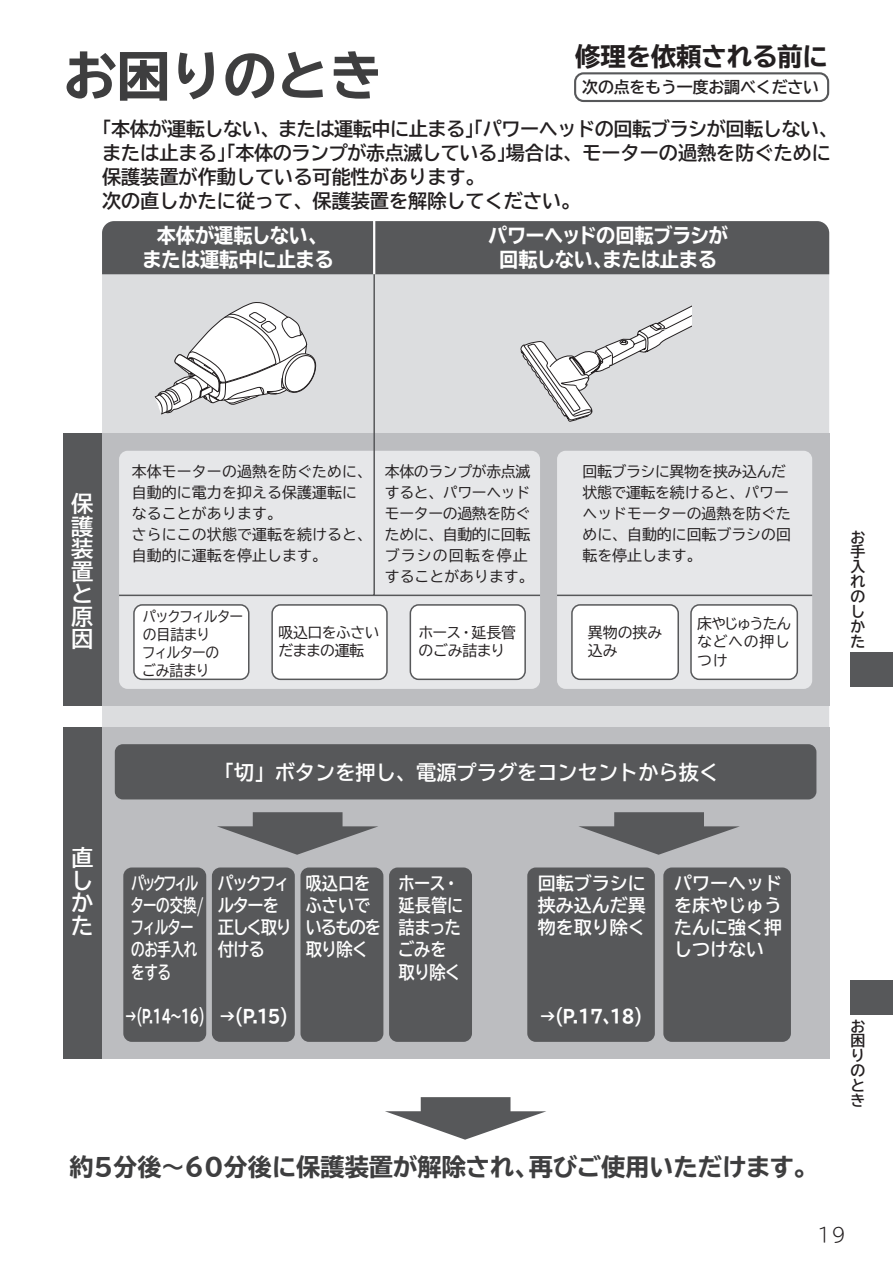
<style>
.page{position:relative;width:893px;height:1263px;background:#fff}
.page>*{position:absolute;margin:0;border:0;box-sizing:border-box;transform-origin:0 0}
.t1{font:700 expanded 53.1px "TBUD Go Std";color:#3e3e3f}
.t2{font:700 expanded 25.5px "TBUD Go Std";letter-spacing:-.01em;color:#231f20}
.t3{font:24.3px "TBUD Go Std Ex Bold 90 pv RKSJ H";color:#3e3e3f}
.t4{font:22.35px/22.5px "TBUD Go Std Bold 90 pv RKSJ H";color:#fff;text-align:justify}
.t5{font:20.25px/24.3px "TBUD Go Std Ex Bold 90 pv RKSJ H";letter-spacing:-.005em;color:#fff;text-align:center;scale:.95 1}
.t6{font:20.25px "TBUD Go Std Bold 90 pv RKSJ H";color:#fff}
.t7{font:19.2px/24px "TBUD Go Std Bold 90 pv RKSJ H";color:#231f20}
.t8{font:300 19.2px "TBUDR Go Std Super";color:#231f20}
.t9{font:18px/22.2px "TBUD Go Std Bold 90 pv RKSJ H";letter-spacing:-.005em;color:#fff;text-align:justify}
.t10{font:18px/22.2px "TBUD Go Std Bold 90 pv RKSJ H";letter-spacing:-.05em;color:#fff;scale:.75 1}
.t11{font:18px/22.2px "TBUD Go Std Bold 90 pv RKSJ H";letter-spacing:-.03em;color:#fff;scale:.9 1}
.t12{font:18px/22.2px "TBUD Go Std Bold 90 pv RKSJ H";letter-spacing:-.04em;color:#fff;scale:.9 1}
.t13{font:18px/22.2px "TBUD Go Std Bold 90 pv RKSJ H";letter-spacing:-.095em;color:#fff;scale:.9 1}
.t14{font:18px "TBUD Go Std Ex Bold 90 pv RKSJ H";letter-spacing:-.15em;color:#fff;scale:.9 1}
.t15{font:18px "TBUD Go Std Ex Bold 90 pv RKSJ H";letter-spacing:-.15em;color:#fff;scale:.65 1}
.t16{font:700 15.9px "TBUD Go Std";letter-spacing:-.01em;color:#231f20}
.t17{font:14.85px/21px "TBUD Go Std Regular 90 pv RKSJ H";color:#231f20}
.t18{font:14.85px/21px "TBUD Go Std Regular 90 pv RKSJ H";letter-spacing:-.025em;color:#231f20}
.t19{font:14.85px/18px "TBUD Go Std Regular 90 pv RKSJ H";letter-spacing:-.08em;color:#231f20;scale:.93 1}
.t20{font:700 14.85px/14.9px "TBUD Go Std";color:#231f20;text-align:justify}
.t21{font:14.85px/18px "TBUD Go Std Regular 90 pv RKSJ H";letter-spacing:-.035em;color:#231f20}
.t22{font:14.85px/18px "TBUD Go Std Regular 90 pv RKSJ H";letter-spacing:-.03em;color:#231f20}
</style>
<div class="page">
<div style="left:850px;top:653px;width:43px;height:34px;background:#57585a"></div>
<div style="left:574px;top:72px;width:255px;height:30px;border:2px solid #57585a;border-radius:9px"></div>
<div style="left:102px;top:221px;width:727px;height:838px;background:#dcdddf;border-radius:12px"></div>
<div style="left:102px;top:221px;width:727px;height:53px;background:#57585a"></div>
<div style="left:64px;top:434px;width:38px;height:272px;background:#57585a"></div>
<div style="left:102px;top:434px;width:727px;height:272px;background:#bcbdc0"></div>
<div style="left:557px;top:451px;width:255px;height:238px;background:#e6e7e9;border-radius:9px"></div>
<div style="left:119px;top:451px;width:421px;height:238px;background:#e6e7e9;border-radius:9px"></div>
<hr style="left:373px;top:217px;width:2px;height:57px;background:#fff">
<hr style="left:373px;top:274px;width:2px;height:321px;background:#57585a">
<hr style="left:119px;top:595px;width:421px;height:1px;background:#57585a">
<hr style="left:557px;top:595px;width:255px;height:1px;background:#57585a">
<div style="left:134px;top:605px;width:115px;height:74px;background:#fff;border-radius:8px"></div>
<div style="left:133px;top:604px;width:116px;height:76px;border:2px solid #57585a;border-radius:8px"></div>
<div style="left:272px;top:605px;width:115px;height:74px;background:#fff;border-radius:8px"></div>
<div style="left:271px;top:604px;width:117px;height:76px;border:2px solid #57585a;border-radius:8px"></div>
<div style="left:410px;top:605px;width:115px;height:74px;background:#fff;border-radius:8px"></div>
<div style="left:410px;top:604px;width:116px;height:76px;border:2px solid #57585a;border-radius:8px"></div>
<div style="left:572px;top:605px;width:106px;height:74px;background:#fff;border-radius:8px"></div>
<div style="left:571px;top:604px;width:108px;height:76px;border:2px solid #57585a;border-radius:8px"></div>
<div style="left:691px;top:605px;width:106px;height:74px;background:#fff;border-radius:8px"></div>
<div style="left:690px;top:604px;width:108px;height:76px;border:2px solid #57585a;border-radius:8px"></div>
<div style="left:64px;top:727px;width:38px;height:332px;background:#57585a"></div>
<div style="left:102px;top:727px;width:727px;height:332px;background:#bcbdc0"></div>
<svg style="left:217px;top:812px;width:161px;height:43px"></svg>
<svg style="left:579px;top:812px;width:161px;height:43px"></svg>
<svg style="left:385px;top:1097px;width:161px;height:43px"></svg>
<div style="left:115px;top:744px;width:701px;height:55px;background:#57585a;border-radius:8px"></div>
<div style="left:527px;top:867px;width:128px;height:175px;background:#57585a;border-radius:9px"></div>
<div style="left:663px;top:867px;width:128px;height:175px;background:#57585a;border-radius:9px"></div>
<div style="left:123px;top:867px;width:83px;height:175px;background:#57585a;border-radius:9px"></div>
<div style="left:389px;top:867px;width:83px;height:175px;background:#57585a;border-radius:9px"></div>
<div style="left:300px;top:867px;width:83px;height:175px;background:#57585a;border-radius:9px"></div>
<div style="left:212px;top:867px;width:83px;height:175px;background:#57585a;border-radius:9px"></div>
<svg style="left:520px;top:305px;width:172px;height:152px"></svg>
<svg style="left:154px;top:302px;width:163px;height:113px"></svg>
<div style="left:850px;top:980px;width:43px;height:34px;background:#57585a"></div>
<h1 class="t1" style="left:64px;top:46px;width:320px">お困りのとき</h1>
<h2 class="t2" style="left:575px;top:42px;width:254px">修理を依頼される前に</h2>
<p class="t16" style="left:582px;top:74px;width:238px">次の点をもう一度お調べください</p>
<p class="t7" style="left:102px;top:117px;width:737px">｢本体が運転しない、または運転中に止まる｣｢パワーヘッドの回転ブラシが回転しない、または止まる｣｢本体のランプが赤点滅している｣場合は、モーターの過熱を防ぐために保護装置が作動している可能性があります。<br>次の直しかたに従って、保護装置を解除してください。</p>
<h3 class="t5" style="left:488px;top:224px;width:254px">パワーヘッドの回転ブラシが回転しない､または止まる</h3>
<h3 class="t5" style="left:142px;top:224px;width:203px">本体が運転しない、または運転中に止まる</h3>
<h3 class="t4" style="left:71px;top:493px;width:24px">保護装置と原因</h3>
<p class="t17" style="left:132px;top:460px;width:242px">本体モーターの過熱を防ぐために、自動的に電力を抑える保護運転になることがあります。<br>さらにこの状態で運転を続けると、自動的に運転を停止します。</p>
<p class="t18" style="left:385px;top:460px;width:150px">本体のランプが赤点滅すると、パワーヘッドモーターの過熱を防ぐために、自動的に回転ブラシの回転を停止することがあります。</p>
<p class="t17" style="left:583px;top:460px;width:210px">回転ブラシに異物を挟み込んだ状態で運転を続けると、パワーヘッドモーターの過熱を防ぐために、自動的に回転ブラシの回転を停止します。</p>
<p class="t19" style="left:142px;top:607px;width:111px">パックフィルターの目詰まり<br>フィルターの<br>ごみ詰まり</p>
<p class="t21" style="left:279px;top:623px;width:103px">吸込口をふさいだままの運転</p>
<p class="t22" style="left:418px;top:623px;width:99px">ホース・延長管のごみ詰まり</p>
<p class="t17" style="left:588px;top:623px;width:76px;line-height:18px">異物の挟み込み</p>
<p class="t17" style="left:697px;top:615px;width:96px;line-height:18px;text-align:justify">床やじゅうたんなどへの押しつけ</p>
<h3 class="t4" style="left:71px;top:847px;width:24px">直しかた</h3>
<h3 class="t6" style="left:214px;top:756px;width:507px">「切」ボタンを押し、電源プラグをコンセントから抜く</h3>
<p class="t10" style="left:130px;top:872px;width:99px">パックフィルターの交換/フィルターのお手入れをする</p>
<p class="t9" style="left:538px;top:872px;width:109px">回転ブラシに挟み込んだ異物を取り除く</p>
<p class="t13" style="left:218px;top:872px;width:84px">パックフィルターを正しく取り付ける</p>
<p class="t12" style="left:306px;top:872px;width:85px">吸込口をふさいでいるものを取り除く</p>
<p class="t11" style="left:398px;top:872px;width:74px">ホース・延長管に詰まったごみを取り除く</p>
<p class="t15" style="left:125px;top:1006px;width:124px">→(P.14～16)</p>
<p class="t14" style="left:540px;top:1006px;width:116px">→(P.1７､1８)</p>
<p class="t14" style="left:219px;top:1006px;width:78px">→(P.１５)</p>
<p class="t9" style="left:674px;top:872px;width:109px">パワーヘッドを床やじゅうたんに強く押しつけない</p>
<h3 class="t3" style="left:69px;top:1153px;width:750px">約5分後～60分後に保護装置が解除され、再びご使用いただけます。</h3>
<p class="t20" style="left:850px;top:530px;width:16px">お手入れのしかた</p>
<p class="t20" style="left:850px;top:1019px;width:16px;text-align:left">お困りのとき</p>
<p class="t8" style="left:817px;top:1218px;width:30px">19</p>
</div>
